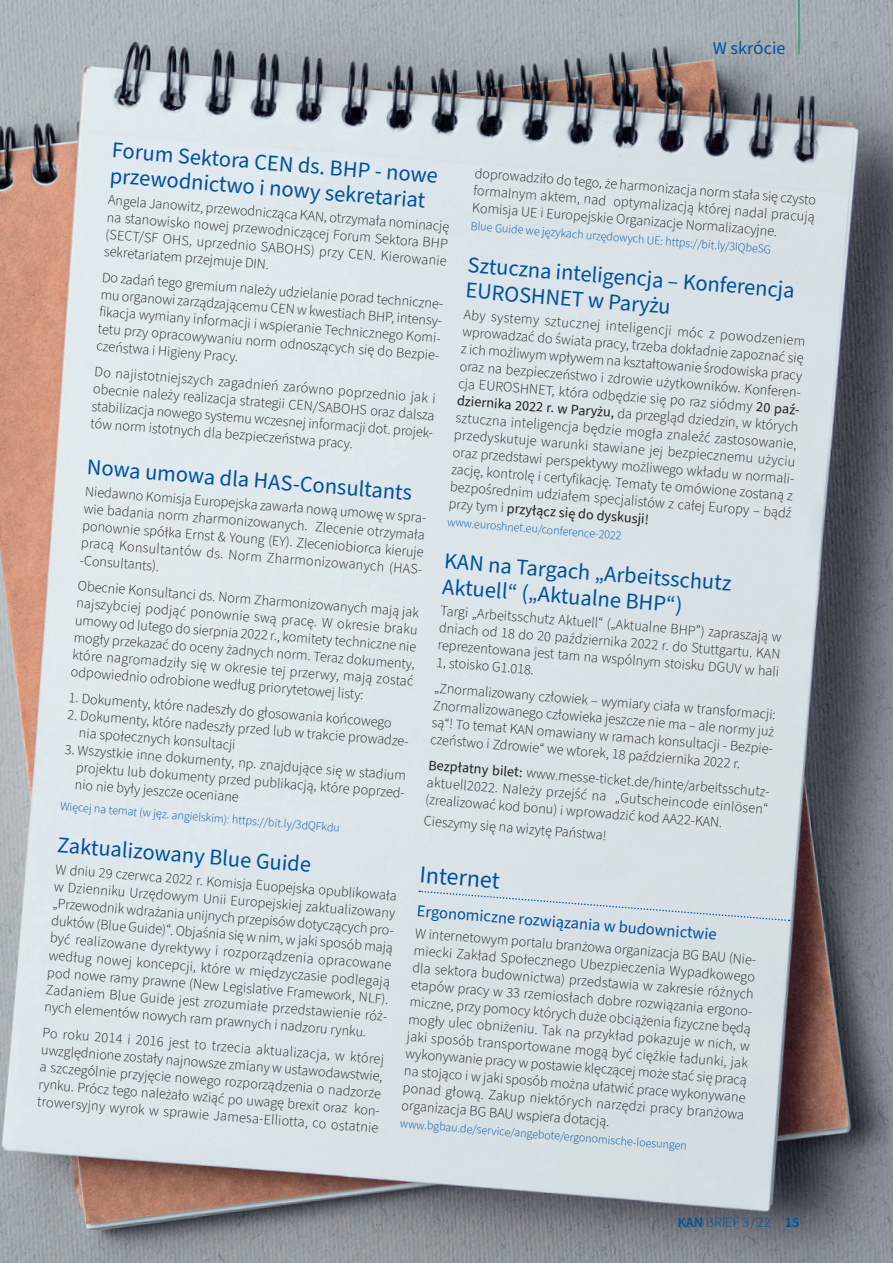
<style>
.page{position:relative;width:893px;height:1263px;background:#fff}
.page>*{position:absolute;margin:0;border:0;box-sizing:border-box;transform-origin:0 0}
.Internet{font:24px "Source Sans Pro";color:#01519b}
.ZU3{font:22.5px/26px "Source Sans Pro";color:#01519b}
.Kopfzeile{font:18px "Source Sans Pro";color:#01519b}
.ZU3-2{font:16.5px "Source Sans Pro";color:#01519b}
.g{font:300 14.25px/17.2px "Source Sans Pro";color:#231f20}
.t1{font:300 14.25px "Source Sans Pro";color:#01519b}
.t2{font:300 12px "Source Sans Pro";color:#01519b}
.s1{font-weight:400}
.s2{font-weight:600}
</style>
<div class="page">
<img style="left:0;top:0;width:893px;height:1263px">
<hr style="left:798px;top:0;width:1px;height:54px;background:#049455">
<div style="left:419px;top:890px;width:371px;height:32px;background:#d8e0e5"></div>
<p class="Kopfzeile" style="left:713px;top:36px;width:74px">W skrÓcie</p>
<p class="ZU3" style="left:113px;top:137px;width:328px;line-height:25.3px;rotate:5deg">Forum Sektora CEN ds. BHP - nowe przewodnictwo i nowy sekretariat</p>
<p class="g" style="left:476px;top:163px;width:344px;text-align:justify;rotate:5deg">doprowadziło do tego, że harmonizacja norm stała się czysto formalnym aktem, nad optymalizacją której nadal pracują Komisja UE i Europejskie Organizacje Normalizacyjne.</p>
<p class="g" style="left:109px;top:190px;width:344px;text-align:justify;rotate:5deg">Angela Janowitz, przewodnicząca KAN, otrzymała nominację na stanowisko nowej przewodniczącej Forum Sektora BHP (SECT/SF OHS, uprzednio SABOHS) przy CEN. Kierowanie sekretariatem przejmuje DIN.</p>
<p class="g" style="left:103px;top:267px;width:347px;text-align:justify;rotate:5deg">Do zadań tego gremium należy udzielanie porad techniczne&shy;mu organowi zarządzającemu CEN w kwestiach BHP, intensy&shy;fikacja wymiany informacji i wspieranie Technicznego Komi&shy;tetu przy opracowywaniu norm odnoszących się do Bezpie&shy;czeństwa i Higieny Pracy.</p>
<p class="g" style="left:96px;top:362px;width:347px;rotate:5deg">Do najistotniejszych zagadnień zarówno poprzednio jak i obecnie należy realizacja strategii CEN/SABOHS oraz dalsza stabilizacja nowego systemu wczesnej informacji dot. projek&shy;tów norm istotnych dla bezpieczeństwa pracy.</p>
<p class="ZU3" style="left:88px;top:453px;width:327px;rotate:5deg">Nowa umowa dla HAS-Consultants</p>
<p class="t2" style="left:472px;top:216px;width:303px;rotate:5deg">Blue Guide we językach urzędowych UE: https://bit.ly/3IQbeSG</p>
<p class="ZU3" style="left:469px;top:251px;width:329px;rotate:5deg">Sztuczna inteligencja – Konferencja<br>EUROSHNET w Paryżu</p>
<p class="g" style="left:465px;top:305px;width:347px;rotate:5deg">Aby systemy sztucznej inteligencji móc z powodzeniem wprowadzać do świata pracy, trzeba dokładnie zapoznać się z ich możliwym wpływem na kształtowanie środowiska pracy oraz na bezpieczeństwo i zdrowie użytkowników. Konferen&shy;cja EUROSHNET, która odbędzie się po raz siódmy <span class="s1">20 paź&shy;dziernika 2022 r. w Paryżu,</span> da przegląd dziedzin, w których</p>
<p class="g" style="left:457px;top:408px;width:347px;rotate:5deg">sztuczna inteligencja będzie mogła znaleźć zastosowanie, przedyskutuje warunki stawiane jej bezpiecznemu użyciu oraz przedstawi perspektywy możliwego wkładu w normali&shy;zację, kontrolę i certyfikację. Tematy te omówione zostaną z bezpośrednim udziałem specjalistów z całej Europy – bądź przy tym i <span class="s1">przyłącz się do dyskusji!</span></p>
<p class="g" style="left:86px;top:481px;width:347px;rotate:5deg">Niedawno Komisja Europejska zawarła nową umowę w spra&shy;wie badania norm zharmonizowanych. Zlecenie otrzymała ponownie spółka Ernst &amp; Young (EY). Zleceniobiorca kieruje pracą Konsultantów ds. Norm Zharmonizowanych (HAS--Consultants).</p>
<p class="g" style="left:79px;top:576px;width:344px;text-align:justify;rotate:5deg">Obecnie Konsultanci ds. Norm Zharmonizowanych mają jak najszybciej podjąć ponownie swą pracę. W okresie braku umowy od lutego do sierpnia 2022 r., komitety techniczne nie mogły przekazać do oceny żadnych norm. Teraz dokumenty, które nagromadziły się w okresie tej przerwy, mają zostać odpowiednio odrobione według priorytetowej listy:</p>
<p class="t2" style="left:448px;top:513px;width:176px;rotate:5deg">www.euroshnet.eu/conference-2022</p>
<p class="ZU3" style="left:446px;top:547px;width:289px;rotate:5deg">KAN na Targach „Arbeitsschutz<br>Aktuell“ („Aktualne BHP“)</p>
<p class="g" style="left:441px;top:601px;width:344px;text-align:justify;rotate:5deg">Targi „Arbeitsschutz Aktuell“ („Aktualne BHP”) zapraszają w dniach od 18 do 20 października 2022 r. do Stuttgartu. KAN reprezentowana jest tam na wspólnym stoisku DGUV w hali 1, stoisko G1.018.</p>
<p class="g" style="left:435px;top:678px;width:347px;rotate:5deg">„Znormalizowany człowiek – wymiary ciała w transformacji:<br>Znormalizowanego człowieka jeszcze nie ma – ale normy już są“! To temat KAN omawiany w ramach konsultacji - Bezpie&shy;czeństwo i Zdrowie“ we wtorek, 18 października 2022 r.</p>
<p class="g" style="left:70px;top:688px;width:325px;rotate:5deg">1. Dokumenty, które nadeszły do głosowania końcowego</p>
<p class="g" style="left:81px;top:706px;width:334px;line-height:17.9px;text-indent:-13px;rotate:5deg">2. Dokumenty, które nadeszły przed lub w trakcie prowadze&shy;nia społecznych konsultacji</p>
<p class="g" style="left:79px;top:740px;width:334px;text-indent:-13px;rotate:5deg">3. Wszystkie inne dokumenty, np. znajdujące się w stadium projektu lub dokumenty przed publikacją, które poprzed&shy;nio nie były jeszcze oceniane</p>
<p class="t2" style="left:61px;top:797px;width:282px;rotate:5deg">Więcej na temat (w jęz. angielskim): https://bit.ly/3dQFkdu</p>
<p class="ZU3" style="left:59px;top:831px;width:256px;rotate:5deg">Zaktualizowany Blue Guide</p>
<p class="g" style="left:429px;top:755px;width:347px;rotate:5deg"><span class="s1">Bezpłatny bilet:</span> www.messe-ticket.de/hinte/arbeitsschutz&shy;aktuell2022. Należy przejść na „Gutscheincode einlösen“ (zrealizować kod bonu) i wprowadzić kod AA22-KAN.</p>
<p class="g" style="left:425px;top:812px;width:185px;rotate:5deg">Cieszymy się na wizytę Państwa!</p>
<p class="Internet" style="left:421px;top:858px;width:82px;rotate:4deg">Internet</p>
<p class="ZU3-2" style="left:418px;top:898px;width:302px;rotate:5deg">Ergonomiczne rozwiązania w budownictwie</p>
<p class="g" style="left:56px;top:859px;width:348px;rotate:5deg">W dniu 29 czerwca 2022 r. Komisja Euopejska opublikowała w Dzienniku Urzędowym Unii Europejskiej zaktualizowany „Przewodnik wdrażania unijnych przepisów dotyczących pro&shy;duktów (Blue Guide)“. Objaśnia się w nim, w jaki sposób mają być realizowane dyrektywy i rozporządzenia opracowane według nowej koncepcji, które w międzyczasie podlegają pod nowe ramy prawne (New Legislative Framework, NLF).<br>Zadaniem Blue Guide jest zrozumiałe przedstawienie róż&shy;nych elementów nowych ram prawnych i nadzoru rynku.</p>
<p class="g" style="left:416px;top:923px;width:347px;rotate:5deg">W internetowym portalu branżowa organizacja BG BAU (Nie&shy;miecki Zakład Społecznego Ubezpieczenia Wypadkowego dla sektora budownictwa) przedstawia w zakresie różnych etapów pracy w 33 rzemiosłach dobre rozwiązania ergono&shy;miczne, przy pomocy których duże obciążenia fizyczne będą mogły ulec obniżeniu. Tak na przykład pokazuje w nich, w jaki sposób transportowane mogą być ciężkie ładunki, jak wykonywanie pracy w postawie klęczącej może stać się pracą na stojąco i w jaki sposób można ułatwić prace wykonywane ponad głową. Zakup niektórych narzędzi pracy branżowa organizacja BG BAU wspiera dotacją.</p>
<p class="g" style="left:44px;top:1022px;width:347px;rotate:5deg">Po roku 2014 i 2016 jest to trzecia aktualizacja, w której uwzględnione zostały najnowsze zmiany w ustawodawstwie, a szczególnie przyjęcie nowego rozporządzenia o nadzorze rynku. Prócz tego należało wziąć po uwagę brexit oraz kon&shy;trowersyjny wyrok w sprawie Jamesa-Elliotta, co ostatnie</p>
<p class="t2" style="left:401px;top:1114px;width:289px;rotate:5deg">www.bgbau.de/service/angebote/ergonomische-loesungen</p>
<p class="t1" style="left:677px;top:1213px;width:124px"><span class="s2">KAN</span> BRIEF 3 / 22 <span class="s2">15</span></p>
</div>
